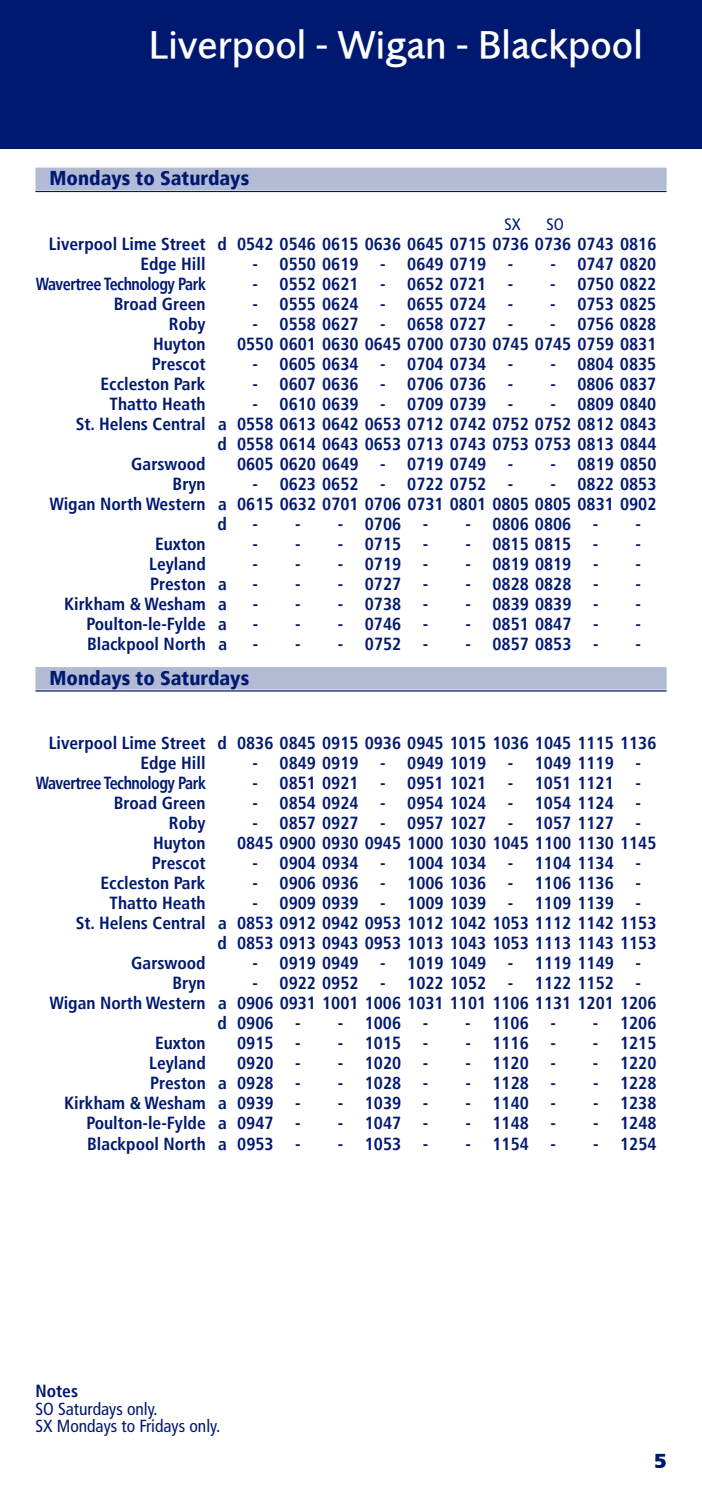
<style>
.page{position:relative;width:702px;height:1489px;background:#fff}
.page>*{position:absolute;margin:0;border:0;box-sizing:border-box;transform-origin:0 0}
.t1{font:500 40px "Foundry Sans";color:#fff}
.t2{font:900 condensed 20px "Frutiger LT";color:#001970}
.t3{font:900 20px "Frutiger CE";color:#001970}
.t4{font:700 condensed 17.5px/20px "Frutiger LT";color:#001970}
.t5{font:700 condensed 17.5px "Frutiger LT";letter-spacing:-.03em;color:#001970;scale:.92 1}
.t6{font:condensed 17.5px/17.5px "Frutiger LT";color:#001970}
.t7{font:condensed 16.5px "Frutiger LT";color:#001970}
</style>
<div class="page">
<div style="left:0;top:0;width:702px;height:149px;background:#001970"></div>
<div style="left:35px;top:168px;width:631px;height:22px;background:#b3bad4"></div>
<hr style="left:35px;top:191px;width:631px;height:1px;background:#001970">
<div style="left:35px;top:667px;width:631px;height:22px;background:#b3bad4"></div>
<hr style="left:35px;top:690px;width:631px;height:1px;background:#001970">
<h1 class="t1" style="left:149px;top:21px;width:495px">Liverpool - Wigan - Blackpool</h1>
<p class="t2" style="left:50px;top:166px;width:201px">Mondays to Saturdays</p>
<p class="t7" style="left:504px;top:214px;width:18px">SX</p>
<p class="t7" style="left:546px;top:214px;width:19px">SO</p>
<p class="t4" style="left:140px;top:234px;width:517px;text-indent:-92px">Liverpool Lime Street d 0542 0546 0615 0636 0645 0715 0736 0736 0743 0816<br>Edge Hill</p>
<p class="t4" style="left:252px;top:254px;width:262px">- 0550 0619 - 0649 0719 -</p>
<p class="t4" style="left:550px;top:254px;width:107px">- 0747 0820</p>
<p class="t5" style="left:36px;top:273px;width:186px">Wavertree Technology Park</p>
<p class="t4" style="left:252px;top:274px;width:262px">- 0552 0621 - 0652 0721 -</p>
<p class="t4" style="left:550px;top:274px;width:107px">- 0750 0822</p>
<p class="t4" style="left:114px;top:294px;width:93px">Broad Green</p>
<p class="t4" style="left:252px;top:294px;width:262px">- 0555 0624 - 0655 0724 -</p>
<p class="t4" style="left:550px;top:294px;width:107px">- 0753 0825</p>
<p class="t4" style="left:169px;top:314px;width:38px">Roby</p>
<p class="t4" style="left:252px;top:314px;width:262px">- 0558 0627 - 0658 0727 -</p>
<p class="t4" style="left:550px;top:314px;width:107px">- 0756 0828</p>
<p class="t4" style="left:153px;top:334px;width:54px">Huyton</p>
<p class="t4" style="left:237px;top:334px;width:421px">0550 0601 0630 0645 0700 0730 0745 0745 0759 0831</p>
<p class="t4" style="left:152px;top:354px;width:55px">Prescot</p>
<p class="t4" style="left:252px;top:354px;width:262px">- 0605 0634 - 0704 0734 -</p>
<p class="t4" style="left:550px;top:354px;width:107px">- 0804 0835</p>
<p class="t4" style="left:100px;top:374px;width:107px">Eccleston Park</p>
<p class="t4" style="left:252px;top:374px;width:262px">- 0607 0636 - 0706 0736 -</p>
<p class="t4" style="left:550px;top:374px;width:107px">- 0806 0837</p>
<p class="t4" style="left:110px;top:394px;width:97px">Thatto Heath</p>
<p class="t4" style="left:252px;top:394px;width:262px">- 0610 0639 - 0709 0739 -</p>
<p class="t4" style="left:550px;top:394px;width:107px">- 0809 0840</p>
<p class="t4" style="left:76px;top:414px;width:582px">St. Helens Central a 0558 0613 0642 0653 0712 0742 0752 0752 0812 0843</p>
<p class="t4" style="left:217px;top:434px;width:440px">d 0558 0614 0643 0653 0713 0743 0753 0753 0813 0844</p>
<p class="t4" style="left:131px;top:454px;width:76px">Garswood</p>
<p class="t4" style="left:237px;top:454px;width:278px">0605 0620 0649 - 0719 0749 -</p>
<p class="t4" style="left:550px;top:454px;width:107px">- 0819 0850</p>
<p class="t4" style="left:173px;top:474px;width:35px">Bryn</p>
<p class="t4" style="left:252px;top:474px;width:262px">- 0623 0652 - 0722 0752 -</p>
<p class="t4" style="left:550px;top:474px;width:107px">- 0822 0853</p>
<p class="t4" style="left:49px;top:494px;width:608px">Wigan North Western a 0615 0632 0701 0706 0731 0801 0805 0805 0831 0902</p>
<p class="t4" style="left:217px;top:514px;width:11px">d</p>
<p class="t4" style="left:252px;top:514px;width:50px">- -</p>
<p class="t4" style="left:337px;top:514px;width:92px">- 0706 -</p>
<p class="t4" style="left:465px;top:514px;width:135px">- 0806 0806 -</p>
<p class="t4" style="left:635px;top:514px;width:7px">-</p>
<p class="t4" style="left:155px;top:534px;width:52px">Euxton</p>
<p class="t4" style="left:252px;top:534px;width:50px">- -</p>
<p class="t4" style="left:338px;top:534px;width:92px">- 0715 -</p>
<p class="t4" style="left:465px;top:534px;width:135px">- 0815 0815 -</p>
<p class="t4" style="left:635px;top:534px;width:7px">-</p>
<p class="t4" style="left:149px;top:554px;width:58px">Leyland</p>
<p class="t4" style="left:252px;top:554px;width:50px">- -</p>
<p class="t4" style="left:338px;top:554px;width:92px">- 0719 -</p>
<p class="t4" style="left:465px;top:554px;width:135px">- 0819 0819 -</p>
<p class="t4" style="left:635px;top:554px;width:7px">-</p>
<p class="t4" style="left:150px;top:574px;width:78px">Preston a</p>
<p class="t4" style="left:252px;top:574px;width:50px">- -</p>
<p class="t4" style="left:338px;top:574px;width:92px">- 0727 -</p>
<p class="t4" style="left:465px;top:574px;width:135px">- 0828 0828 -</p>
<p class="t4" style="left:635px;top:574px;width:7px">-</p>
<p class="t4" style="left:64px;top:594px;width:164px">Kirkham &amp; Wesham a</p>
<p class="t4" style="left:253px;top:594px;width:50px">- -</p>
<p class="t4" style="left:338px;top:594px;width:92px">- 0738 -</p>
<p class="t4" style="left:465px;top:594px;width:135px">- 0839 0839 -</p>
<p class="t4" style="left:635px;top:594px;width:7px">-</p>
<p class="t4" style="left:86px;top:614px;width:142px">Poulton-le-Fylde a</p>
<p class="t4" style="left:253px;top:614px;width:50px">- -</p>
<p class="t4" style="left:338px;top:614px;width:92px">- 0746 -</p>
<p class="t4" style="left:465px;top:614px;width:135px">- 0851 0847 -</p>
<p class="t4" style="left:635px;top:614px;width:7px">-</p>
<p class="t4" style="left:87px;top:634px;width:141px">Blackpool North a</p>
<p class="t4" style="left:253px;top:634px;width:50px">- -</p>
<p class="t4" style="left:338px;top:634px;width:92px">- 0752 -</p>
<p class="t4" style="left:465px;top:634px;width:135px">- 0857 0853 -</p>
<p class="t4" style="left:635px;top:634px;width:7px">-</p>
<p class="t2" style="left:50px;top:665px;width:201px">Mondays to Saturdays</p>
<p class="t4" style="left:140px;top:733px;width:517px;text-indent:-92px">Liverpool Lime Street d 0836 0845 0915 0936 0945 1015 1036 1045 1115 1136<br>Edge Hill</p>
<p class="t4" style="left:252px;top:753px;width:390px">- 0849 0919 - 0949 1019 - 1049 1119 -</p>
<p class="t5" style="left:36px;top:772px;width:186px">Wavertree Technology Park</p>
<p class="t4" style="left:252px;top:773px;width:390px">- 0851 0921 - 0951 1021 - 1051 1121 -</p>
<p class="t4" style="left:114px;top:793px;width:93px">Broad Green</p>
<p class="t4" style="left:252px;top:793px;width:390px">- 0854 0924 - 0954 1024 - 1054 1124 -</p>
<p class="t4" style="left:169px;top:813px;width:38px">Roby</p>
<p class="t4" style="left:252px;top:813px;width:390px">- 0857 0927 - 0957 1027 - 1057 1127 -</p>
<p class="t4" style="left:153px;top:833px;width:54px">Huyton</p>
<p class="t4" style="left:237px;top:833px;width:421px">0845 0900 0930 0945 1000 1030 1045 1100 1130 1145</p>
<p class="t4" style="left:152px;top:853px;width:55px">Prescot</p>
<p class="t4" style="left:252px;top:853px;width:390px">- 0904 0934 - 1004 1034 - 1104 1134 -</p>
<p class="t4" style="left:100px;top:873px;width:107px">Eccleston Park</p>
<p class="t4" style="left:252px;top:873px;width:390px">- 0906 0936 - 1006 1036 - 1106 1136 -</p>
<p class="t4" style="left:110px;top:893px;width:97px">Thatto Heath</p>
<p class="t4" style="left:252px;top:893px;width:390px">- 0909 0939 - 1009 1039 - 1109 1139 -</p>
<p class="t4" style="left:76px;top:913px;width:582px">St. Helens Central a 0853 0912 0942 0953 1012 1042 1053 1112 1142 1153</p>
<p class="t4" style="left:217px;top:933px;width:440px">d 0853 0913 0943 0953 1013 1043 1053 1113 1143 1153</p>
<p class="t4" style="left:131px;top:953px;width:76px">Garswood</p>
<p class="t4" style="left:252px;top:953px;width:390px">- 0919 0949 - 1019 1049 - 1119 1149 -</p>
<p class="t4" style="left:172px;top:973px;width:35px">Bryn</p>
<p class="t4" style="left:252px;top:973px;width:390px">- 0922 0952 - 1022 1052 - 1122 1152 -</p>
<p class="t4" style="left:49px;top:993px;width:608px">Wigan North Western a 0906 0931 1001 1006 1031 1101 1106 1131 1201 1206</p>
<p class="t4" style="left:217px;top:1013px;width:85px">d 0906 -</p>
<p class="t4" style="left:337px;top:1013px;width:92px">- 1006 -</p>
<p class="t4" style="left:465px;top:1013px;width:92px">- 1106 -</p>
<p class="t4" style="left:593px;top:1013px;width:65px">- 1206</p>
<p class="t4" style="left:155px;top:1033px;width:52px">Euxton</p>
<p class="t4" style="left:237px;top:1033px;width:65px">0915 -</p>
<p class="t4" style="left:337px;top:1033px;width:92px">- 1015 -</p>
<p class="t4" style="left:465px;top:1033px;width:92px">- 1116 -</p>
<p class="t4" style="left:593px;top:1033px;width:65px">- 1215</p>
<p class="t4" style="left:149px;top:1053px;width:58px">Leyland</p>
<p class="t4" style="left:237px;top:1053px;width:65px">0920 -</p>
<p class="t4" style="left:338px;top:1053px;width:92px">- 1020 -</p>
<p class="t4" style="left:465px;top:1053px;width:92px">- 1120 -</p>
<p class="t4" style="left:593px;top:1053px;width:65px">- 1220</p>
<p class="t4" style="left:150px;top:1073px;width:152px">Preston a 0928 -</p>
<p class="t4" style="left:338px;top:1073px;width:92px">- 1028 -</p>
<p class="t4" style="left:465px;top:1073px;width:92px">- 1128 -</p>
<p class="t4" style="left:593px;top:1073px;width:65px">- 1228</p>
<p class="t4" style="left:64px;top:1093px;width:238px">Kirkham &amp; Wesham a 0939 -</p>
<p class="t4" style="left:338px;top:1093px;width:92px">- 1039 -</p>
<p class="t4" style="left:465px;top:1093px;width:92px">- 1140 -</p>
<p class="t4" style="left:593px;top:1093px;width:65px">- 1238</p>
<p class="t4" style="left:86px;top:1113px;width:216px">Poulton-le-Fylde a 0947 -</p>
<p class="t4" style="left:338px;top:1113px;width:92px">- 1047 -</p>
<p class="t4" style="left:465px;top:1113px;width:92px">- 1148 -</p>
<p class="t4" style="left:593px;top:1113px;width:65px">- 1248</p>
<p class="t4" style="left:87px;top:1133px;width:215px">Blackpool North a 0953 -</p>
<p class="t4" style="left:338px;top:1133px;width:92px">- 1053 -</p>
<p class="t4" style="left:465px;top:1133px;width:92px">- 1154 -</p>
<p class="t4" style="left:593px;top:1133px;width:65px">- 1254</p>
<p class="t4" style="left:35px;top:1380px;width:44px">Notes</p>
<p class="t6" style="left:35px;top:1399px;width:186px">SO Saturdays only.<br>SX Mondays to Fridays only.</p>
<p class="t3" style="left:654px;top:1448px;width:14px">5</p>
</div>
